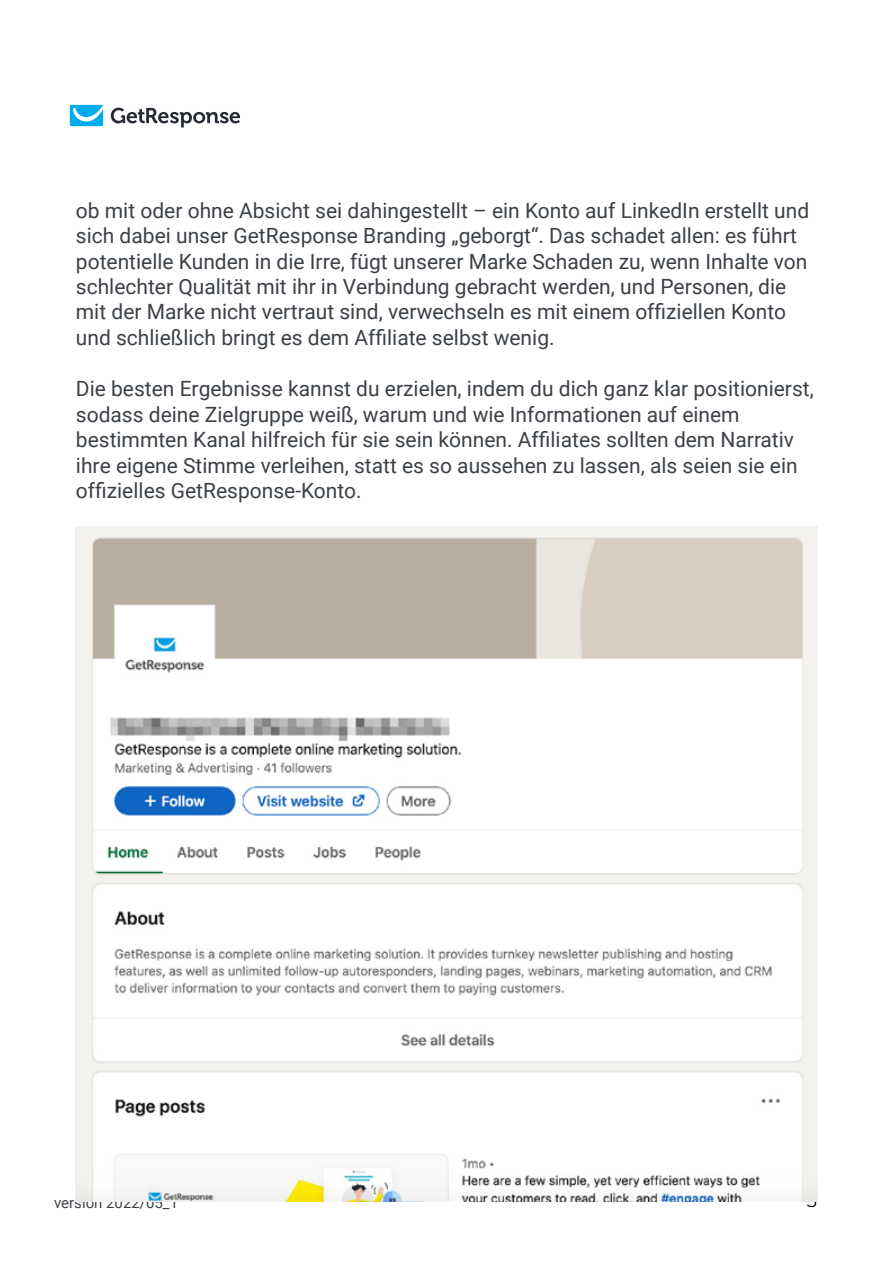
<style>
.page{position:relative;width:893px;height:1263px;background:#fff}
.page>*{position:absolute;margin:0;border:0;box-sizing:border-box;transform-origin:0 0}
.t1{font:21px/25.5px "Roboto";color:#3c4147}
.t2{font:18px "Montserrat";color:#000}
.t3{font:15px "Roboto";color:#3c4147}
</style>
<div class="page">
<svg style="left:111px;top:108px;width:129px;height:19px"></svg>
<svg style="left:70px;top:105px;width:34px;height:21px"></svg>
<img style="left:76px;top:527px;width:742px;height:675px">
<p class="t1" style="left:76px;top:196px;width:735px">ob mit oder ohne Absicht sei dahingestellt – ein Konto auf LinkedIn erstellt und sich dabei unser GetResponse Branding „geborgt“. Das schadet allen: es führt potentielle Kunden in die Irre, fügt unserer Marke Schaden zu, wenn Inhalte von schlechter Qualität mit ihr in Verbindung gebracht werden, und Personen, die mit der Marke nicht vertraut sind, verwechseln es mit einem offiziellen Konto und schließlich bringt es dem Affiliate selbst wenig.</p>
<p class="t1" style="left:76px;top:375px;width:739px">Die besten Ergebnisse kannst du erzielen, indem du dich ganz klar positionierst, sodass deine Zielgruppe weiß, warum und wie Informationen auf einem bestimmten Kanal hilfreich für sie sein können. Affiliates sollten dem Narrativ ihre eigene Stimme verleihen, statt es so aussehen zu lassen, als seien sie ein offizielles GetResponse-Konto.</p>
<p class="t3" style="left:54px;top:1192px;width:126px">version 2022/05_1</p>
<p class="t2" style="left:807px;top:1188px;width:12px">5</p>
</div>
